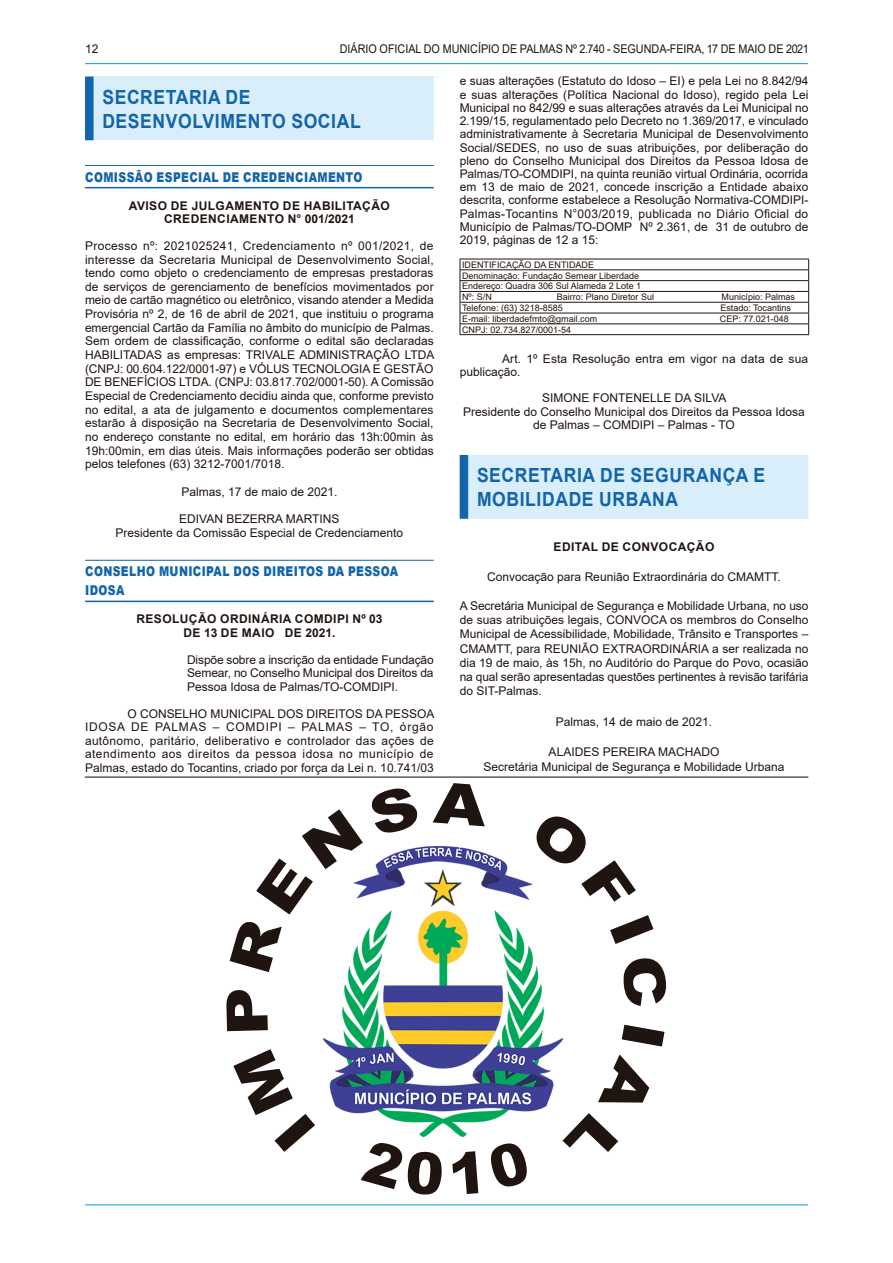
<style>
.page{position:relative;width:893px;height:1263px;background:#fff}
.page>*{position:absolute;margin:0;border:0;box-sizing:border-box;transform-origin:0 0}
.CHANCELA{font:700 19.5px/24px "Arial";letter-spacing:.035em;color:#1264ab;scale:.9 1}
.SUBCHANCELAS{font:900 13.5px/18.9px "Arial";letter-spacing:.035em;color:#1264ab;scale:.8 1}
.SEM_PARAGRAFO{font:12px/13.6px "Arial";color:#1f1410;text-align:justify}
.TEXTO{font:12px/13.2px "Arial";color:#1f1410;text-align:justify}
.ASSINATURA{font:12px/13.5px "Arial";color:#1f1410;text-align:center}
.TITULO{font:700 12px "Arial";letter-spacing:.035em;color:#1f1410}
.EMENTA{font:12px/13.5px "Arial";color:#1f1410;text-align:justify}
.SEM_PARAGRAFO-2{font:12px "Arial";color:#1f1410;scale:.9 1}
.SEM_PARAGRAFO-3{font:9px "Arial";color:#1f1410}
</style>
<div class="page">
<hr style="left:85px;top:63px;width:723px;height:1px;background:#009cde">
<hr style="left:85px;top:1204px;width:723px;height:1px;background:#009cde">
<hr style="left:85px;top:165px;width:349px;height:1px;background:#1264ab">
<hr style="left:85px;top:187px;width:349px;height:1px;background:#1264ab">
<hr style="left:85px;top:560px;width:349px;height:1px;background:#1264ab">
<hr style="left:85px;top:601px;width:349px;height:1px;background:#1264ab">
<div style="left:89px;top:77px;width:349px;height:63px;background:#d8eefa"></div>
<div style="left:85px;top:77px;width:9px;height:63px;background:#1264ab"></div>
<div style="left:434px;top:77px;width:8px;height:63px;background:#fff"></div>
<hr style="left:460px;top:259px;width:349px;height:1px;background:#1f1410">
<hr style="left:460px;top:269px;width:349px;height:1px;background:#1f1410">
<hr style="left:460px;top:280px;width:349px;height:1px;background:#1f1410">
<hr style="left:460px;top:291px;width:349px;height:1px;background:#1f1410">
<hr style="left:460px;top:302px;width:349px;height:1px;background:#1f1410">
<hr style="left:460px;top:313px;width:349px;height:1px;background:#1f1410">
<hr style="left:460px;top:323px;width:349px;height:1px;background:#1f1410">
<svg style="left:460px;top:259px;width:1px;height:75px"></svg>
<svg style="left:808px;top:259px;width:1px;height:75px"></svg>
<hr style="left:460px;top:334px;width:349px;height:1px;background:#1f1410">
<div style="left:464px;top:455px;width:349px;height:64px;background:#d8eefa"></div>
<div style="left:460px;top:455px;width:8px;height:64px;background:#1264ab"></div>
<div style="left:808px;top:455px;width:9px;height:64px;background:#fff"></div>
<hr style="left:85px;top:776px;width:723px;height:2px;background:#1f1410">
<svg style="left:226px;top:783px;width:440px;height:369px"></svg>
<svg style="left:361px;top:1143px;width:166px;height:52px"></svg>
<img style="left:323px;top:846px;width:240px;height:291px">
<p class="SEM_PARAGRAFO" style="left:85px;top:42px;width:15px">12</p>
<p class="SEM_PARAGRAFO-2" style="left:340px;top:40px;width:523px">DIÁRIO OFICIAL DO MUNICÍPIO DE PALMAS Nº 2.740 - SEGUNDA-FEIRA, 17 DE MAIO DE 2021</p>
<p class="CHANCELA" style="left:102px;top:85px;width:289px">SECRETARIA DE<br>DESENVOLVIMENTO SOCIAL</p>
<p class="TEXTO" style="left:460px;top:74px;width:350px">e suas alterações (Estatuto do Idoso – EI) e pela Lei no 8.842/94 e suas alterações (Política Nacional do Idoso), regido pela Lei Municipal no 842/99 e suas alterações através da Lei Municipal no 2.199/15, regulamentado pelo Decreto no 1.369/2017, e vinculado administrativamente à Secretaria Municipal de Desenvolvimento Social/SEDES, no uso de suas atribuições, por deliberação do pleno do Conselho Municipal dos Direitos da Pessoa Idosa de Palmas/TO-COMDIPI, na quinta reunião virtual Ordinária, ocorrida em 13 de maio de 2021, concede inscrição a Entidade abaixo descrita, conforme estabelece a Resolução Normativa-COMDIPI-Palmas-Tocantins N°003/2019, publicada no Diário Oficial do Município de Palmas/TO-DOMP Nº 2.361, de 31 de outubro de 2019, páginas de 12 a 15:</p>
<p class="SEM_PARAGRAFO-3" style="left:462px;top:258px;width:134px">IDENTIFICAÇÃO DA ENTIDADE</p>
<p class="SEM_PARAGRAFO-3" style="left:462px;top:269px;width:179px">Denominação: Fundação Semear Liberdade</p>
<p class="SEM_PARAGRAFO-3" style="left:462px;top:280px;width:181px">Endereço: Quadra 306 Sul Alameda 2 Lote 1</p>
<p class="SEM_PARAGRAFO-3" style="left:462px;top:291px;width:31px">Nº: S/N</p>
<p class="SEM_PARAGRAFO-3" style="left:557px;top:291px;width:99px">Bairro: Plano Diretor Sul</p>
<p class="SEM_PARAGRAFO-3" style="left:722px;top:291px;width:75px">Município: Palmas</p>
<p class="SEM_PARAGRAFO-3" style="left:462px;top:302px;width:102px">Telefone: (63) 3218-8585</p>
<p class="SEM_PARAGRAFO-3" style="left:720px;top:302px;width:72px">Estado: Tocantins</p>
<p class="SEM_PARAGRAFO-3" style="left:462px;top:312px;width:137px">E-mail: liberdadefmto@gmail.com</p>
<p class="SEM_PARAGRAFO-3" style="left:720px;top:312px;width:71px">CEP: 77.021-048</p>
<p class="SEM_PARAGRAFO-3" style="left:462px;top:323px;width:111px">CNPJ: 02.734.827/0001-54</p>
<p class="TEXTO" style="left:460px;top:352px;width:350px;text-indent:43px">Art. 1º Esta Resolução entra em vigor na data de sua publicação.</p>
<p class="ASSINATURA" style="left:542px;top:391px;width:186px">SIMONE FONTENELLE DA SILVA</p>
<p class="ASSINATURA" style="left:463px;top:405px;width:343px">Presidente do Conselho Municipal dos Direitos da Pessoa Idosa de Palmas – COMDIPI – Palmas - TO</p>
<p class="CHANCELA" style="left:477px;top:463px;width:322px">SECRETARIA DE SEGURANÇA E<br>MOBILIDADE URBANA</p>
<p class="TITULO" style="left:554px;top:538px;width:162px">EDITAL DE CONVOCAÇÃO</p>
<p class="ASSINATURA" style="left:487px;top:570px;width:295px">Convocação para Reunião Extraordinária do CMAMTT.</p>
<p class="SEM_PARAGRAFO" style="left:460px;top:599px;width:350px;line-height:14.1px">A Secretária Municipal de Segurança e Mobilidade Urbana, no uso de suas atribuições legais, CONVOCA os membros do Conselho Municipal de Acessibilidade, Mobilidade, Trânsito e Transportes – CMAMTT, para REUNIÃO EXTRAORDINÁRIA a ser realizada no dia 19 de maio, às 15h, no Auditório do Parque do Povo, ocasião na qual serão apresentadas questões pertinentes à revisão tarifária do SIT-Palmas.</p>
<p class="ASSINATURA" style="left:556px;top:715px;width:158px">Palmas, 14 de maio de 2021.</p>
<p class="ASSINATURA" style="left:549px;top:745px;width:172px">ALAIDES PEREIRA MACHADO</p>
<p class="ASSINATURA" style="left:484px;top:759px;width:302px">Secretária Municipal de Segurança e Mobilidade Urbana</p>
<p class="SUBCHANCELAS" style="left:85px;top:167px;width:348px">COMISSÃO ESPECIAL DE CREDENCIAMENTO</p>
<p class="TITULO" style="left:129px;top:197px;width:262px">AVISO DE JULGAMENTO DE HABILITAÇÃO</p>
<p class="TITULO" style="left:164px;top:210px;width:192px">CREDENCIAMENTO N° 001/2021</p>
<p class="SEM_PARAGRAFO" style="left:85px;top:239px;width:351px">Processo nº: 2021025241, Credenciamento nº 001/2021, de interesse da Secretaria Municipal de Desenvolvimento Social, tendo como objeto o credenciamento de empresas prestadoras de serviços de gerenciamento de benefícios movimentados por meio de cartão magnético ou eletrônico, visando atender a Medida Provisória nº 2, de 16 de abril de 2021, que instituiu o programa emergencial Cartão da Família no âmbito do município de Palmas.<br>Sem ordem de classificação, conforme o edital são declaradas HABILITADAS as empresas: TRIVALE ADMINISTRAÇÃO LTDA (CNPJ: 00.604.122/0001-97) e VÓLUS TECNOLOGIA E GESTÃO DE BENEFÍCIOS LTDA. (CNPJ: 03.817.702/0001-50). A Comissão Especial de Credenciamento decidiu ainda que, conforme previsto no edital, a ata de julgamento e documentos complementares estarão à disposição na Secretaria de Desenvolvimento Social, no endereço constante no edital, em horário das 13h:00min às 19h:00min, em dias úteis. Mais informações poderão ser obtidas pelos telefones (63) 3212-7001/7018.</p>
<p class="ASSINATURA" style="left:181px;top:485px;width:158px">Palmas, 17 de maio de 2021.</p>
<p class="ASSINATURA" style="left:179px;top:512px;width:162px">EDIVAN BEZERRA MARTINS</p>
<p class="ASSINATURA" style="left:116px;top:525px;width:289px">Presidente da Comissão Especial de Credenciamento</p>
<p class="SUBCHANCELAS" style="left:85px;top:562px;width:393px">CONSELHO MUNICIPAL DOS DIREITOS DA PESSOA<br>IDOSA</p>
<p class="TITULO" style="left:136px;top:611px;width:247px">RESOLUÇÃO ORDINÁRIA COMDIPI Nº 03</p>
<p class="TITULO" style="left:183px;top:624px;width:154px">DE 13 DE MAIO DE 2021.</p>
<p class="EMENTA" style="left:187px;top:653px;width:248px">Dispõe sobre a inscrição da entidade Fundação Semear, no Conselho Municipal dos Direitos da Pessoa Idosa de Palmas/TO-COMDIPI.</p>
<p class="TEXTO" style="left:85px;top:707px;width:351px;text-indent:43px">O CONSELHO MUNICIPAL DOS DIREITOS DA PESSOA IDOSA DE PALMAS – COMDIPI – PALMAS – TO, órgão autônomo, paritário, deliberativo e controlador das ações de atendimento aos direitos da pessoa idosa no município de Palmas, estado do Tocantins, criado por força da Lei n. 10.741/03</p>
</div>
